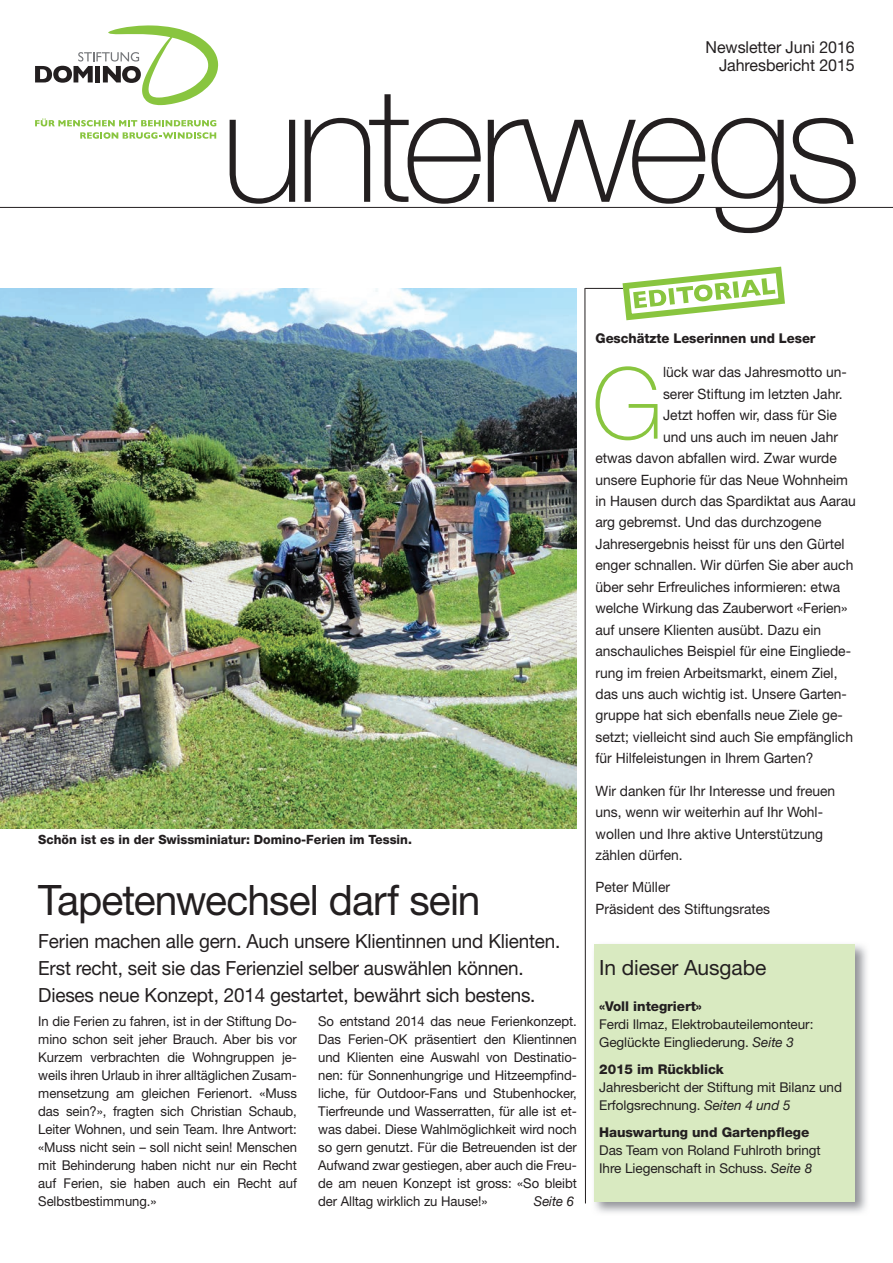
<style>
.page{position:relative;width:893px;height:1263px;background:#fff}
.page>*{position:absolute;margin:0;border:0;box-sizing:border-box;transform-origin:0 0}
.t1{font:100 98.85px "Helvetica Neue";color:#89c53f}
.t2{font:42px "Helvetica Neue";letter-spacing:-.02em;color:#231f20}
.t3{font:21px "Helvetica Neue";letter-spacing:-.005em;color:#231f20}
.t4{font:19.5px/27px "Helvetica Neue";letter-spacing:-.01em;color:#231f20}
.t5{font:16.5px/18px "Helvetica Neue";letter-spacing:-.005em;color:#231f20;text-align:right}
.t6{font:14.25px/21.5px "Helvetica Neue";color:#231f20}
.t7{font:13.5px/18px "Helvetica Neue";letter-spacing:-.005em;color:#231f20}
.t8{font:800 13.5px "Helvetica Neue";letter-spacing:-.005em;color:#231f20}
.t9{font:italic 13.5px "Helvetica Neue";letter-spacing:-.005em;color:#231f20}
.t10{font:800 12.75px "Helvetica Neue";color:#231f20}
.s1{font-style:italic}
</style>
<div class="page">
<img style="left:594px;top:945px;width:273px;height:268px">
<div style="left:594px;top:944px;width:261px;height:257px;background:#d9eac1"></div>
<hr style="left:585px;top:288px;width:38px;height:1px;background:#231f20">
<svg style="left:619px;top:266px;width:166px;height:55px"></svg>
<hr style="left:0;top:207px;width:893px;height:1px;background:#231f20">
<svg style="left:230px;top:120px;width:65px;height:84px"></svg>
<svg style="left:305px;top:94px;width:176px;height:110px"></svg>
<svg style="left:488px;top:118px;width:296px;height:116px"></svg>
<svg style="left:790px;top:118px;width:66px;height:86px"></svg>
<img style="left:0;top:288px;width:576px;height:540px">
<svg style="left:35px;top:25px;width:183px;height:80px"></svg>
<svg style="left:35px;top:118px;width:181px;height:8px"></svg>
<svg style="left:80px;top:132px;width:136px;height:7px"></svg>
<svg style="left:584px;top:287px;width:2px;height:917px;background:#908e8e"></svg>
<p class="t5" style="left:706px;top:38px;width:151px">Newsletter Juni 2016<br>Jahresbericht 2015</p>
<p class="t10" style="left:38px;top:832px;width:375px">Schön ist es in der Swissminiatur: Domino-Ferien im Tessin.</p>
<h2 class="t2" style="left:38px;top:874px;width:444px">Tapetenwechsel darf sein</h2>
<h3 class="t4" style="left:38px;top:927px;width:524px">Ferien machen alle gern. Auch unsere Klientinnen und Klienten.<br>Erst recht, seit sie das Ferienziel selber auswählen können.<br>Dieses neue Konzept, 2014 gestartet, bewährt sich bestens.</h3>
<p class="t7" style="left:38px;top:1012px;width:260px;text-align:justify">In die Ferien zu fahren, ist in der Stiftung Do&shy;mino schon seit jeher Brauch. Aber bis vor Kurzem verbrachten die Wohngruppen je&shy;weils ihren Urlaub in ihrer alltäglichen Zusam&shy;mensetzung am gleichen Ferienort. «Muss das sein?», fragten sich Christian Schaub, Leiter Wohnen, und sein Team. Ihre Antwort: «Muss nicht sein – soll nicht sein! Menschen mit Behinderung haben nicht nur ein Recht auf Ferien, sie haben auch ein Recht auf Selbstbestimmung.»</p>
<p class="t7" style="left:318px;top:1012px;width:260px;text-align:justify">So entstand 2014 das neue Ferienkonzept.<br>Das Ferien-OK präsentiert den Klientinnen und Klienten eine Auswahl von Destinatio&shy;nen: für Sonnenhungrige und Hitzeempfind&shy;liche, für Outdoor-Fans und Stubenhocker, Tierfreunde und Wasserratten, für alle ist et&shy;was dabei. Diese Wahlmöglichkeit wird noch so gern genutzt. Für die Betreuenden ist der Aufwand zwar gestiegen, aber auch die Freu&shy;de am neuen Konzept ist gross: «So bleibt der Alltag wirklich zu Hause!»</p>
<p class="t9" style="left:534px;top:1191px;width:42px">Seite 6</p>
<p class="t8" style="left:595px;top:331px;width:221px">geschätzte leserinnen und leser</p>
<h1 class="t1" style="left:592px;top:347px;width:73px">G</h1>
<p class="t6" style="left:663px;top:361px;width:185px">lück war das Jahresmotto un-</p>
<p class="t6" style="left:663px;top:383px;width:181px">serer Stiftung im letzten Jahr.</p>
<p class="t6" style="left:663px;top:404px;width:175px">Jetzt hoffen wir, dass für Sie</p>
<p class="t6" style="left:663px;top:426px;width:176px">und uns auch im neuen Jahr</p>
<p class="t6" style="left:595px;top:447px;width:243px">etwas davon abfallen wird. Zwar wurde</p>
<p class="t6" style="left:595px;top:468px;width:254px">unsere Euphorie für das Neue Wohnheim</p>
<p class="t6" style="left:595px;top:490px;width:262px">in Hausen durch das Spardiktat aus Aarau</p>
<p class="t6" style="left:595px;top:511px;width:227px">arg gebremst. Und das durchzogene</p>
<p class="t6" style="left:595px;top:533px;width:250px">Jahresergebnis heisst für uns den Gürtel</p>
<p class="t6" style="left:595px;top:554px;width:259px">enger schnallen. Wir dürfen Sie aber auch</p>
<p class="t6" style="left:595px;top:576px;width:246px">über sehr Erfreuliches informieren: etwa</p>
<p class="t6" style="left:595px;top:597px;width:253px">welche Wirkung das Zauberwort «Ferien»</p>
<p class="t6" style="left:595px;top:619px;width:227px">auf unsere Klienten ausübt. Dazu ein</p>
<p class="t6" style="left:595px;top:640px;width:257px">anschauliches Beispiel für eine Eingliede-</p>
<p class="t6" style="left:595px;top:661px;width:243px">rung im freien Arbeitsmarkt, einem Ziel,</p>
<p class="t6" style="left:595px;top:683px;width:253px">das uns auch wichtig ist. Unsere Garten-</p>
<p class="t6" style="left:595px;top:704px;width:249px">gruppe hat sich ebenfalls neue Ziele ge-</p>
<p class="t6" style="left:595px;top:726px;width:259px">setzt; vielleicht sind auch Sie empfänglich</p>
<p class="t6" style="left:595px;top:747px;width:219px">für Hilfeleistungen in Ihrem Garten?</p>
<p class="t6" style="left:595px;top:780px;width:241px">Wir danken für Ihr Interesse und freuen uns, wenn wir weiterhin auf Ihr Wohl&shy;wollen und Ihre aktive Unterstützung zählen dürfen.</p>
<p class="t6" style="left:595px;top:876px;width:176px">Peter Müller<br>Präsident des Stiftungsrates</p>
<h3 class="t3" style="left:599px;top:955px;width:169px">In dieser Ausgabe</h3>
<p class="t8" style="left:599px;top:998px;width:104px">«Voll integriert»</p>
<p class="t7" style="left:599px;top:1015px;width:216px">Ferdi Ilmaz, Elektrobauteilemonteur:<br>Geglückte Eingliederung. <span class="s1">Seite 3</span></p>
<p class="t8" style="left:599px;top:1061px;width:126px">2015 im Rückblick</p>
<p class="t7" style="left:599px;top:1078px;width:244px">Jahresbericht der Stiftung mit Bilanz und<br>Erfolgsrechnung. <span class="s1">Seiten 4 und 5</span></p>
<p class="t8" style="left:599px;top:1124px;width:212px">Hauswartung und gartenpflege</p>
<p class="t7" style="left:599px;top:1141px;width:223px">Das Team von Roland Fuhlroth bringt<br>Ihre Liegenschaft in Schuss. <span class="s1">Seite 8</span></p>
</div>
